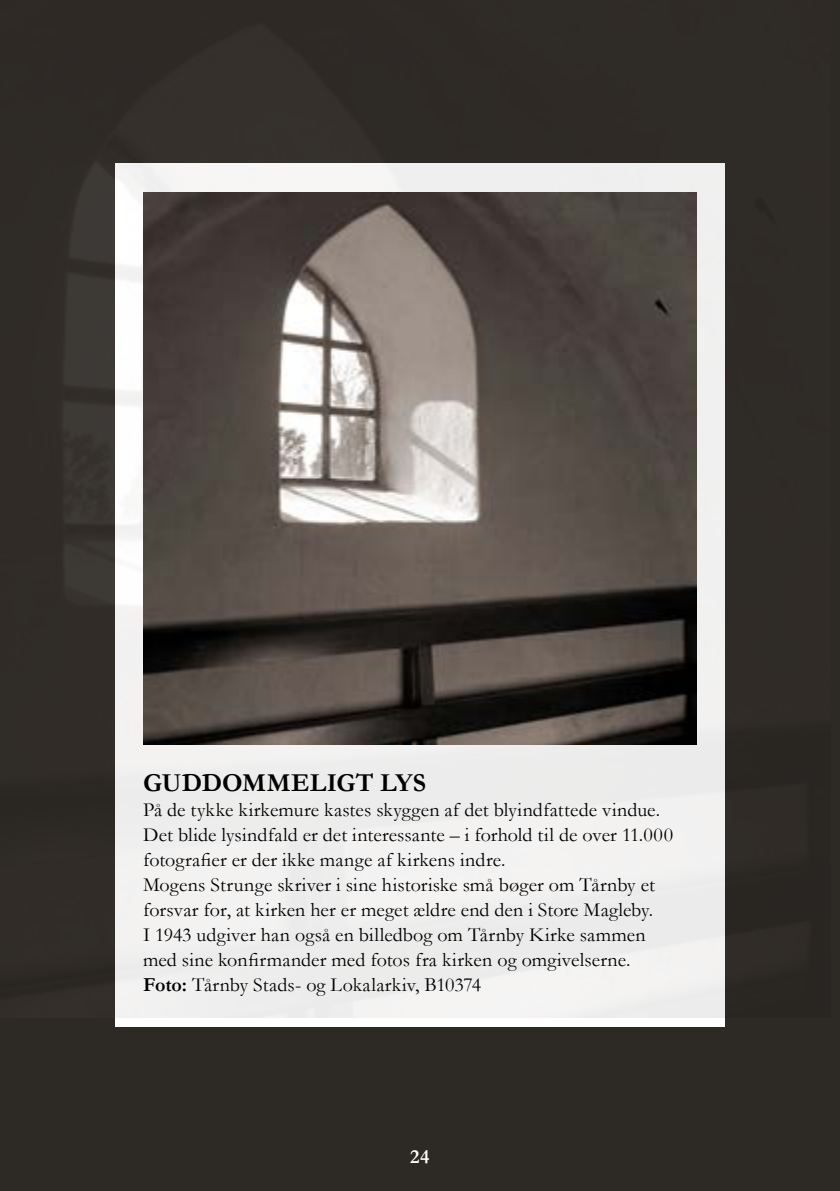
<style>
.page{position:relative;width:840px;height:1191px;background:#fff}
.page>*{position:absolute;margin:0;border:0;box-sizing:border-box;transform-origin:0 0}
.H3_Rubrik{font:700 26px "Garamond";letter-spacing:.005em;color:#000}
.Billedtekst{font:20px/25px "Garamond";letter-spacing:.005em;color:#000}
.t1{font:700 20px "Garamond";color:#fff}
.s1{font-weight:700}
</style>
<div class="page">
<div style="left:0;top:0;width:839px;height:1191px;background:#2d2925"></div>
<img style="left:62px;top:161px;width:663px;height:857px">
<div style="left:115px;top:164px;width:609px;height:854px;background:#f0f0ef"></div>
<img style="left:143px;top:193px;width:553px;height:552px">
<h3 class="H3_Rubrik" style="left:143px;top:765px;width:284px">GUDDOMMELIGT LYS</h3>
<p class="Billedtekst" style="left:143px;top:797px;width:531px">På de tykke kirkemure kastes skyggen af det blyindfattede vindue.<br>Det blide lysindfald er det interessante – i forhold til de over 11.000 fotografier er der ikke mange af kirkens indre.</p>
<p class="Billedtekst" style="left:143px;top:872px;width:513px">Mogens Strunge skriver i sine historiske små bøger om Tårnby et forsvar for, at kirken her er meget ældre end den i Store Magleby.<br>I 1943 udgiver han også en billedbog om Tårnby Kirke sammen med sine konfirmander med fotos fra kirken og omgivelserne.<br><span class="s1">Foto:</span> Tårnby Stads- og Lokalarkiv, B10374</p>
<p class="t1" style="left:410px;top:1143px;width:21px">24</p>
</div>
